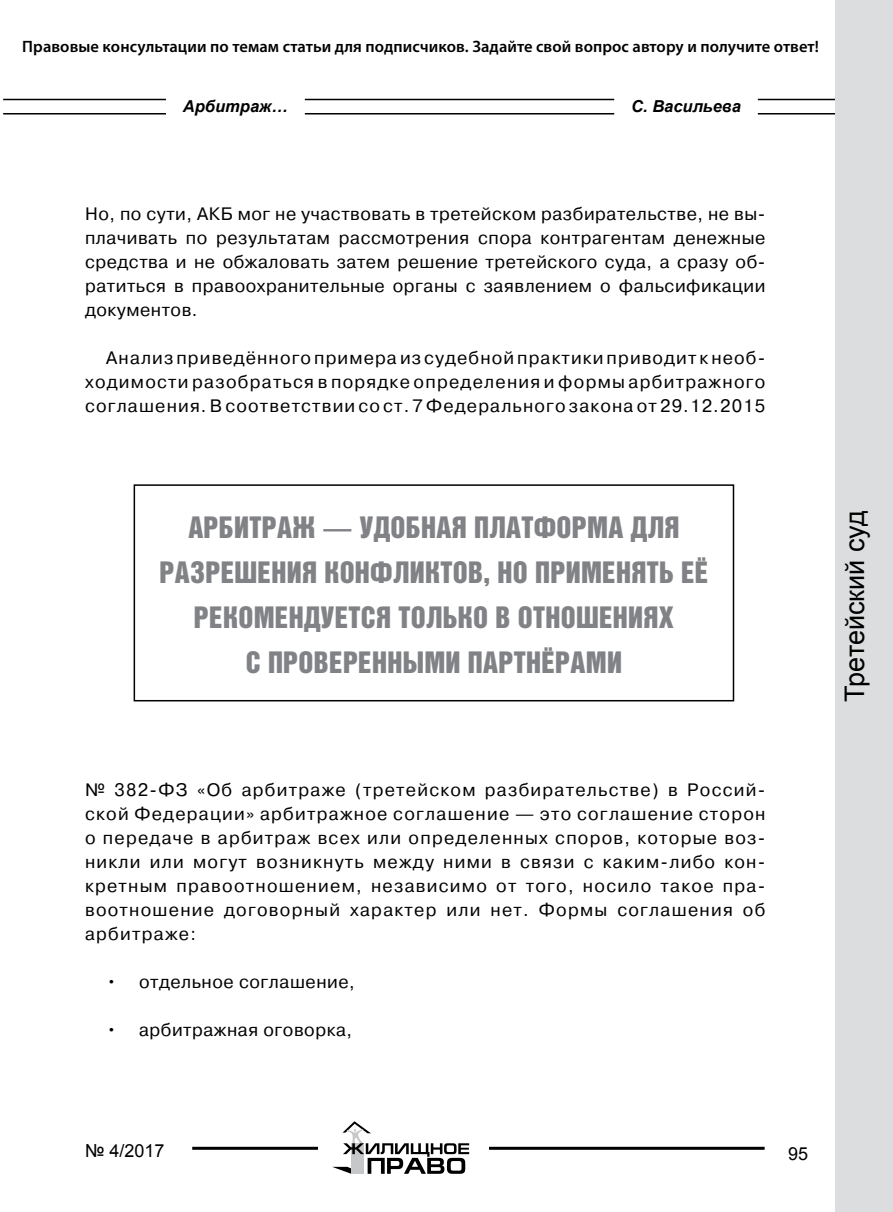
<style>
.page{position:relative;width:893px;height:1212px;background:#fff}
.page>*{position:absolute;margin:0;border:0;box-sizing:border-box;transform-origin:0 0}
.t1{font:30px/45px "Bastion Kontrast Alt C";letter-spacing:.01em;color:#808285;text-align:center}
.t2{font:27px "Arial";color:#000}
.t3{font:18px/24px "Pragmatica";letter-spacing:.065em;color:#000;text-align:justify}
.t4{font:18px "Pragmatica";letter-spacing:.03em;color:#000}
.t5{font:18px "Arial";color:#000}
.t6{font:600 16.5px "Myriad Pro";letter-spacing:.005em;color:#000}
.t7{font:italic 700 16.5px "Arial";color:#000}
.s1{font-family:"Arial"}
</style>
<div class="page">
<hr style="left:3px;top:99px;width:857px;height:1px;background:#000">
<hr style="left:3px;top:113px;width:857px;height:1px;background:#000">
<div style="left:835px;top:0;width:58px;height:1212px;background:#dcddde"></div>
<div style="left:614px;top:95px;width:144px;height:23px;background:#fff"></div>
<div style="left:166px;top:95px;width:139px;height:23px;background:#fff"></div>
<hr style="left:192px;top:1147px;width:573px;height:3px;background:#000">
<div style="left:319px;top:1108px;width:170px;height:85px;background:#fff"></div>
<svg style="left:332px;top:1121px;width:137px;height:53px"></svg>
<div style="left:134px;top:484px;width:600px;height:217px;border:2px solid #000"></div>
<p class="t6" style="left:22px;top:36px;width:798px">Правовые консультации по темам статьи для подписчиков. Задайте свой вопрос автору и получите ответ!</p>
<p class="t7" style="left:183px;top:96px;width:106px">Арбитраж…</p>
<p class="t7" style="left:631px;top:96px;width:111px">С. Васильева</p>
<p class="t3" style="left:85px;top:203px;width:682px">Но, по сути, АКБ мог не участвовать в третейском разбирательстве, не вы&shy;плачивать по результатам рассмотрения спора контрагентам денежные средства и не обжаловать затем решение третейского суда, а сразу об&shy;ратиться в правоохранительные органы с заявлением о фальсификации документов.</p>
<p class="t3" style="left:85px;top:346px;width:682px;text-indent:21px">Анализ приведённого примера из судебной практики приводит к необ&shy;ходимости разобраться в порядке определения и формы арбитражного соглашения. В соответствии со ст. 7 Федерального закона от 29.12.2015</p>
<h1 class="t1" style="left:159px;top:505px;width:550px">Арбитраж <span class="s1">―</span> удобная платформа для разрешения конфликтов, но применять её рекомендуется только в отношениях<br>с проверенными партнёрами</h1>
<p class="t3" style="left:85px;top:779px;width:682px">№ 382-ФЗ «Об арбитраже (третейском разбирательстве) в Россий&shy;ской Федерации» арбитражное соглашение ― это соглашение сторон о передаче в арбитраж всех или определенных споров, которые воз&shy;никли или могут возникнуть между ними в связи с каким-либо кон&shy;кретным правоотношением, независимо от того, носило такое пра&shy;воотношение договорный характер или нет. Формы соглашения об арбитраже:</p>
<p class="t4" style="left:106px;top:971px;width:250px">• отдельное соглашение,</p>
<p class="t4" style="left:106px;top:1019px;width:247px">• арбитражная оговорка,</p>
<h2 class="t2" style="left:837px;top:701px;width:193px;rotate:-90deg">Третейский суд</h2>
<p class="t5" style="left:85px;top:1139px;width:81px">№ 4/2017</p>
<p class="t5" style="left:788px;top:1142px;width:22px">95</p>
</div>
